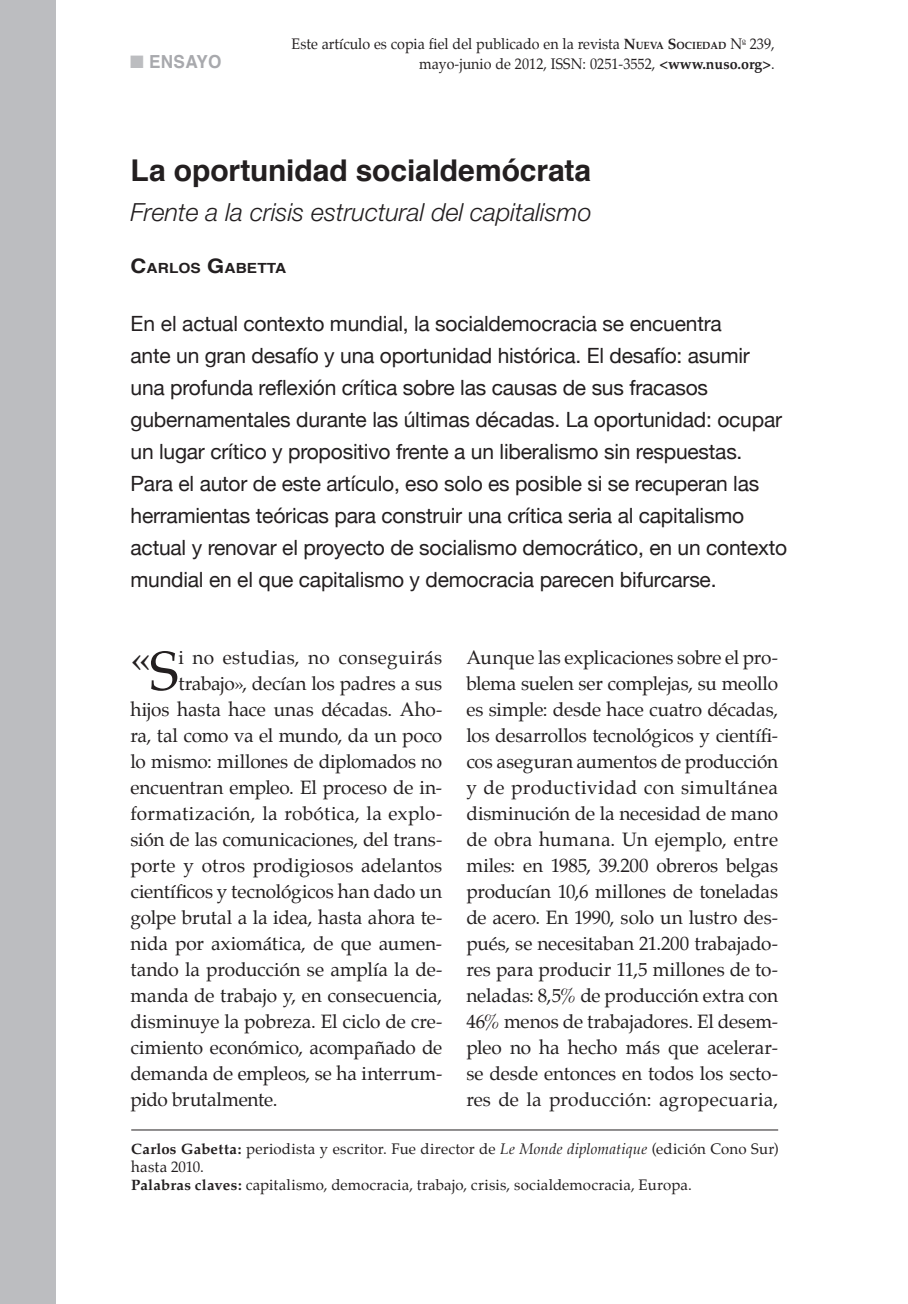
<style>
.page{position:relative;width:908px;height:1304px;background:#fff}
.page>*{position:absolute;margin:0;border:0;box-sizing:border-box;transform-origin:0 0}
.t1{font:41.4px "Palatino";color:#231f20}
.t2{font:700 30px "Helvetica";letter-spacing:-.005em;color:#231f20}
.t3{font:italic 300 25px "Helvetica Neue";color:#231f20}
.t4{font:21px/32px "Helvetica Neue";letter-spacing:-.01em;color:#231f20}
.t5{font:19px/26px "Palatino";letter-spacing:-.005em;color:#231f20;text-align:justify}
.t6{font:19px "Palatino";letter-spacing:.015em;color:#231f20}
.t7{font:19px "Palatino";letter-spacing:.02em;color:#231f20}
.t8{font:700 18px "Helvetica";letter-spacing:.02em;color:#a8a9ad;scale:.95 1}
.t9{font:15px/18px "Palatino";color:#231f20}
.t10{font:15px/20px "Palatino";color:#231f20;text-align:right;scale:.95 1}
.t11{font:700 14px "Helvetica";letter-spacing:.005em;color:#231f20;scale:1.1 1}
.s1{color:#bcbdc0}
.s2{font-family:"Palatino Bold Os F"}
.s3{font-family:"Palatino Bold Os F";font-size:10.4px}
.s4{font-size:20px}
.s5{font-size:55.2px}
.s6{font-style:italic}
</style>
<div class="page">
<hr style="left:131px;top:1130px;width:646px;height:1px;background:#231f20">
<div style="left:0;top:0;width:55px;height:1304px;background:#bcbdc0"></div>
<p class="t8" style="left:130px;top:47px;width:98px"><span class="s1">■</span> ENSAYo</p>
<p class="t10" style="left:291px;top:34px;width:510px">Este artículo es copia fiel del publicado en la revista <span class="s2">N</span><span class="s3">UEVA</span> <span class="s2">S</span><span class="s3">OCIEDAD</span> N<sup>o</sup> 239, mayo-junio de 2012, ISSN: 0251-3552, <span class="s2">&lt;www.nuso.org&gt;</span>.</p>
<h2 class="t2" style="left:130px;top:146px;width:462px">La oportunidad socialdemócrata</h2>
<h3 class="t3" style="left:130px;top:197px;width:462px">Frente a la crisis estructural del capitalismo</h3>
<p class="t11" style="left:130px;top:257px;width:143px"><span class="s4">C</span>ARLOS <span class="s4">G</span>ABETTA</p>
<p class="t4" style="left:130px;top:307px;width:658px">En el actual contexto mundial, la socialdemocracia se encuentra<br>ante un gran desafío y una oportunidad histórica. El desafío: asumir una profunda reflexión crítica sobre las causas de sus fracasos gubernamentales durante las últimas décadas. La oportunidad: ocupar un lugar crítico y propositivo frente a un liberalismo sin respuestas.<br>Para el autor de este artículo, eso solo es posible si se recuperan las herramientas teóricas para construir una crítica seria al capitalismo actual y renovar el proyecto de socialismo democrático, en un contexto mundial en el que capitalismo y democracia parecen bifurcarse.</p>
<h1 class="t1" style="left:130px;top:623px;width:50px">«<span class="s5">S</span></h1>
<p class="t7" style="left:178px;top:642px;width:265px">i no estudias, no conseguirás</p>
<p class="t5" style="left:178px;top:670px;width:265px">trabajo», decían los padres a sus</p>
<p class="t5" style="left:130px;top:696px;width:313px">hijos hasta hace unas décadas. Aho-</p>
<p class="t5" style="left:130px;top:722px;width:313px">ra, tal como va el mundo, da un poco</p>
<p class="t5" style="left:130px;top:748px;width:313px">lo mismo: millones de diplomados no</p>
<p class="t5" style="left:130px;top:774px;width:313px">encuentran empleo. El proceso de in-</p>
<p class="t6" style="left:130px;top:798px;width:313px">formatización, la robótica, la explo-</p>
<p class="t5" style="left:130px;top:826px;width:313px">sión de las comunicaciones, del trans-</p>
<p class="t5" style="left:130px;top:852px;width:313px">porte y otros prodigiosos adelantos</p>
<p class="t5" style="left:130px;top:878px;width:313px">científicos y tecnológicos han dado un</p>
<p class="t5" style="left:130px;top:904px;width:313px">golpe brutal a la idea, hasta ahora te-</p>
<p class="t5" style="left:130px;top:930px;width:313px">nida por axiomática, de que aumen-</p>
<p class="t5" style="left:130px;top:956px;width:313px">tando la producción se amplía la de-</p>
<p class="t5" style="left:130px;top:982px;width:313px">manda de trabajo y, en consecuencia,</p>
<p class="t5" style="left:130px;top:1008px;width:313px">disminuye la pobreza. El ciclo de cre-</p>
<p class="t5" style="left:130px;top:1034px;width:313px">cimiento económico, acompañado de</p>
<p class="t5" style="left:130px;top:1060px;width:313px">demanda de empleos, se ha interrum-</p>
<p class="t5" style="left:130px;top:1086px;width:148px">pido brutalmente.</p>
<p class="t5" style="left:466px;top:644px;width:313px">Aunque las explicaciones sobre el pro&shy;blema suelen ser complejas, su meollo es simple: desde hace cuatro décadas, los desarrollos tecnológicos y científi&shy;cos aseguran aumentos de producción y de productividad con simultánea disminución de la necesidad de mano de obra humana. Un ejemplo, entre miles: en 1985, 39.200 obreros belgas producían 10,6 millones de toneladas de acero. En 1990, solo un lustro des&shy;pués, se necesitaban 21.200 trabajado&shy;res para producir 11,5 millones de to&shy;neladas: 8,5% de producción extra con 46% menos de trabajadores. El desem&shy;pleo no ha hecho más que acelerar&shy;se desde entonces en todos los secto&shy;res de la producción: agropecuaria,</p>
<p class="t9" style="left:131px;top:1140px;width:648px"><span class="s2">Carlos Gabetta:</span> periodista y escritor. Fue director de <span class="s6">Le Monde diplomatique</span> (edición Cono Sur) hasta 2010.<br><span class="s2">Palabras claves:</span> capitalismo, democracia, trabajo, crisis, socialdemocracia, Europa.</p>
</div>
